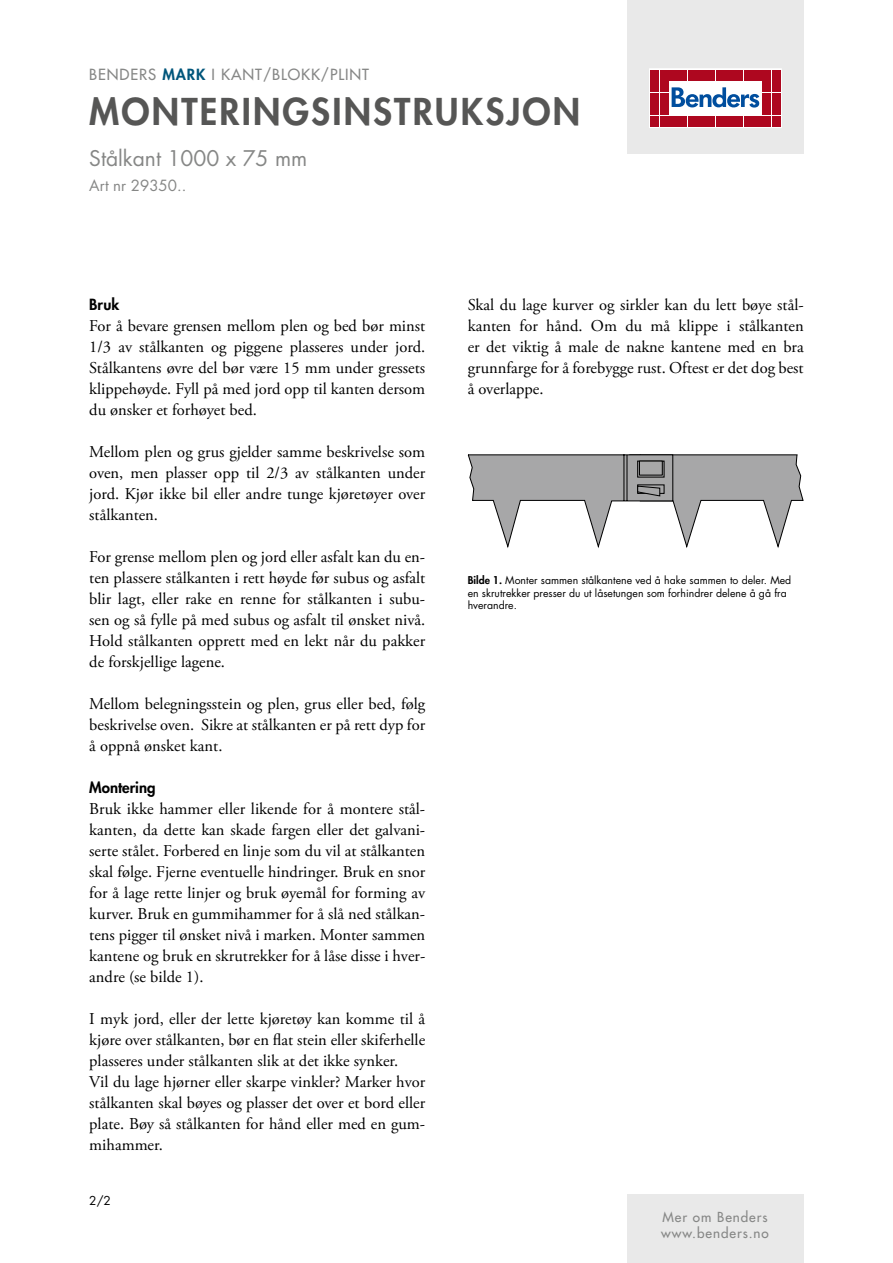
<style>
.page{position:relative;width:893px;height:1263px;background:#fff}
.page>*{position:absolute;margin:0;border:0;box-sizing:border-box;transform-origin:0 0}
.t1{font:800 36px "Futura Std";letter-spacing:.06em;color:#565655}
.t2{font:21px "Futura Std";color:#868786}
.t3{font:16.5px/21px "Adobe Garamond Pro";color:#000;text-align:justify}
.t4{font:500 15px "Futura Std";letter-spacing:.06em;color:#868786}
.t5{font:800 15px "Futura Std";color:#000}
.t6{font:15px "Futura Std";color:#868786}
.t7{font:500 13.5px/16.2px "Futura Std";letter-spacing:.07em;color:#868786}
.t8{font:12px "Futura Std";color:#000}
.t9{font:10.5px/12.6px "Futura Std";color:#000}
.s1{font-weight:800;color:#00567b}
.s2{font-weight:800}
</style>
<div class="page">
<div style="left:627px;top:0;width:177px;height:153px;background:#e9e9e9"></div>
<svg style="left:649px;top:69px;width:132px;height:59px;background:#eac2c8"></svg>
<div style="left:651px;top:70px;width:8px;height:10px;background:#ae071f"></div>
<div style="left:660px;top:70px;width:8px;height:10px;background:#ae071f"></div>
<div style="left:651px;top:81px;width:8px;height:11px;background:#ae071f"></div>
<div style="left:660px;top:81px;width:8px;height:11px;background:#ae071f"></div>
<div style="left:651px;top:93px;width:8px;height:10px;background:#ae071f"></div>
<div style="left:660px;top:93px;width:8px;height:10px;background:#ae071f"></div>
<div style="left:651px;top:104px;width:8px;height:11px;background:#ae071f"></div>
<div style="left:660px;top:104px;width:8px;height:11px;background:#ae071f"></div>
<div style="left:651px;top:116px;width:8px;height:10px;background:#ae071f"></div>
<div style="left:660px;top:116px;width:8px;height:10px;background:#ae071f"></div>
<div style="left:669px;top:70px;width:8px;height:10px;background:#ae071f"></div>
<div style="left:679px;top:70px;width:8px;height:10px;background:#ae071f"></div>
<div style="left:688px;top:70px;width:8px;height:10px;background:#ae071f"></div>
<div style="left:697px;top:70px;width:9px;height:10px;background:#ae071f"></div>
<div style="left:707px;top:70px;width:8px;height:10px;background:#ae071f"></div>
<div style="left:716px;top:70px;width:8px;height:10px;background:#ae071f"></div>
<div style="left:725px;top:70px;width:9px;height:10px;background:#ae071f"></div>
<div style="left:735px;top:70px;width:8px;height:10px;background:#ae071f"></div>
<div style="left:744px;top:70px;width:8px;height:10px;background:#ae071f"></div>
<div style="left:753px;top:70px;width:9px;height:10px;background:#ae071f"></div>
<div style="left:669px;top:116px;width:8px;height:10px;background:#ae071f"></div>
<div style="left:679px;top:116px;width:8px;height:10px;background:#ae071f"></div>
<div style="left:688px;top:116px;width:8px;height:10px;background:#ae071f"></div>
<div style="left:697px;top:116px;width:9px;height:10px;background:#ae071f"></div>
<div style="left:707px;top:116px;width:8px;height:10px;background:#ae071f"></div>
<div style="left:716px;top:116px;width:8px;height:10px;background:#ae071f"></div>
<div style="left:725px;top:116px;width:9px;height:10px;background:#ae071f"></div>
<div style="left:735px;top:116px;width:8px;height:10px;background:#ae071f"></div>
<div style="left:744px;top:116px;width:8px;height:10px;background:#ae071f"></div>
<div style="left:753px;top:116px;width:9px;height:10px;background:#ae071f"></div>
<div style="left:763px;top:70px;width:8px;height:10px;background:#ae071f"></div>
<div style="left:772px;top:70px;width:8px;height:10px;background:#ae071f"></div>
<div style="left:763px;top:81px;width:8px;height:11px;background:#ae071f"></div>
<div style="left:772px;top:81px;width:8px;height:11px;background:#ae071f"></div>
<div style="left:763px;top:93px;width:8px;height:10px;background:#ae071f"></div>
<div style="left:772px;top:93px;width:8px;height:10px;background:#ae071f"></div>
<div style="left:763px;top:104px;width:8px;height:11px;background:#ae071f"></div>
<div style="left:772px;top:104px;width:8px;height:11px;background:#ae071f"></div>
<div style="left:763px;top:116px;width:8px;height:10px;background:#ae071f"></div>
<div style="left:772px;top:116px;width:8px;height:10px;background:#ae071f"></div>
<svg style="left:672px;top:87px;width:87px;height:21px;background:#8fb1d4"></svg>
<div style="left:627px;top:1195px;width:177px;height:68px;background:#e9e9e9"></div>
<svg style="left:468px;top:454px;width:336px;height:94px"></svg>
<div style="left:637px;top:461px;width:28px;height:17px;border:1px solid #000"></div>
<div style="left:639px;top:461px;width:23px;height:14px;background:#a7a7a8"></div>
<div style="left:639px;top:461px;width:24px;height:15px;border:1px solid #000"></div>
<p class="t4" style="left:89px;top:65px;width:281px">BENDERS <span class="s1">MARK</span> I KANT/BLOKK/PLINT</p>
<h1 class="t1" style="left:89px;top:89px;width:492px">MONTERINGSINSTRUKSJON</h1>
<p class="t2" style="left:89px;top:145px;width:219px">Stålkant 1000 x 75 mm</p>
<p class="t6" style="left:89px;top:176px;width:99px">Art nr 29350..</p>
<p class="t5" style="left:89px;top:295px;width:32px">Bruk</p>
<p class="t3" style="left:89px;top:316px;width:337px">For å bevare grensen mellom plen og bed bør minst 1/3 av stålkanten og piggene plasseres under jord.<br>Stålkantens øvre del bør være 15 mm under gressets klippehøyde. Fyll på med jord opp til kanten dersom du ønsker et forhøyet bed.</p>
<p class="t3" style="left:89px;top:442px;width:337px">Mellom plen og grus gjelder samme beskrivelse som oven, men plasser opp til 2/3 av stålkanten under jord. Kjør ikke bil eller andre tunge kjøretøyer over stålkanten.</p>
<p class="t3" style="left:89px;top:547px;width:337px">For grense mellom plen og jord eller asfalt kan du en&shy;ten plassere stålkanten i rett høyde før subus og asfalt blir lagt, eller rake en renne for stålkanten i subu&shy;sen og så fylle på med subus og asfalt til ønsket nivå.<br>Hold stålkanten opprett med en lekt når du pakker de forskjellige lagene.</p>
<p class="t3" style="left:89px;top:694px;width:337px">Mellom belegningsstein og plen, grus eller bed, følg beskrivelse oven. Sikre at stålkanten er på rett dyp for å oppnå ønsket kant.</p>
<p class="t5" style="left:89px;top:778px;width:68px">Montering</p>
<p class="t3" style="left:89px;top:799px;width:337px">Bruk ikke hammer eller likende for å montere stål&shy;kanten, da dette kan skade fargen eller det galvani&shy;serte stålet. Forbered en linje som du vil at stålkanten skal følge. Fjerne eventuelle hindringer. Bruk en snor for å lage rette linjer og bruk øyemål for forming av kurver. Bruk en gummihammer for å slå ned stålkan&shy;tens pigger til ønsket nivå i marken. Monter sammen kantene og bruk en skrutrekker for å låse disse i hver&shy;andre (se bilde 1).</p>
<p class="t3" style="left:89px;top:1009px;width:337px;text-align:left">I myk jord, eller der lette kjøretøy kan komme til å kjøre over stålkanten, bør en flat stein eller skiferhelle plasseres under stålkanten slik at det ikke synker.<br>Vil du lage hjørner eller skarpe vinkler? Marker hvor stålkanten skal bøyes og plasser det over et bord eller plate. Bøy så stålkanten for hånd eller med en gum&shy;mihammer.</p>
<p class="t8" style="left:89px;top:1193px;width:23px">2/2</p>
<p class="t3" style="left:468px;top:294px;width:337px">Skal du lage kurver og sirkler kan du lett bøye stål&shy;kanten for hånd. Om du må klippe i stålkanten er det viktig å male de nakne kantene med en bra grunnfarge for å forebygge rust. Oftest er det dog best å overlappe.</p>
<p class="t9" style="left:468px;top:574px;width:325px"><span class="s2">Bilde 1.</span> Monter sammen stålkantene ved å hake sammen to deler. Med en skrutrekker presser du ut låsetungen som forhindrer delene å gå fra hverandre.</p>
<p class="t7" style="left:661px;top:1209px;width:109px">Mer om Benders www.benders.no</p>
</div>
